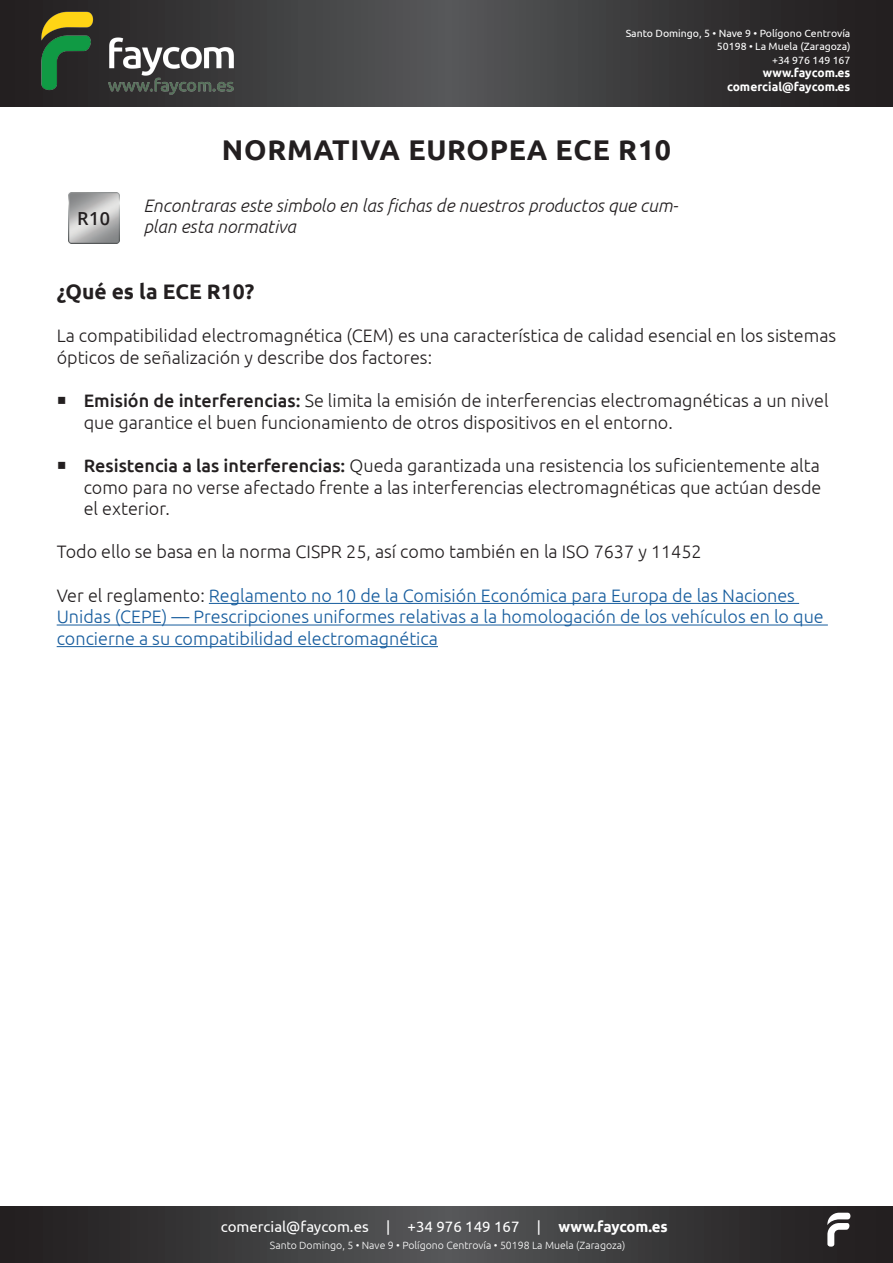
<style>
.page{position:relative;width:893px;height:1263px;background:#fff}
.page>*{position:absolute;margin:0;border:0;box-sizing:border-box;transform-origin:0 0}
.t1{font:700 28.5px "Ubuntu";letter-spacing:.025em;color:#231f20}
.t2{font:700 21px "Ubuntu";color:#231f20}
.t3{font:300 18px/21.6px "Ubuntu";color:#231f20}
.t4{font:300 18px/21.6px "Ubuntu";color:#175d9e}
.t5{font:italic 300 18px/21.6px "Ubuntu";color:#231f20}
.t6{font:600 18px "Open Sans";color:#231f20}
.t7{font:15px "Ubuntu";color:#fff}
.t8{font:700 12px/13.5px "Ubuntu";color:#fff;text-align:right}
.t9{font:10.5px/13.5px "Ubuntu";color:#fff;text-align:right}
.t10{font:300 10.5px "Ubuntu";color:#fff}
.s1{font-weight:500}
.s2{color:#231f20}
.s3{font-weight:700}
</style>
<div class="page">
<svg style="left:0;top:0;width:893px;height:106px;background:#3b3b3c"></svg>
<img style="left:41px;top:11px;width:198px;height:84px">
<svg style="left:0;top:1206px;width:893px;height:57px;background:#3a393a"></svg>
<svg style="left:827px;top:1213px;width:24px;height:35px"></svg>
<img style="left:68px;top:192px;width:51px;height:51px">
<hr style="left:209px;top:603px;width:590px;height:1px;background:#175d9e">
<hr style="left:57px;top:624px;width:771px;height:1px;background:#175d9e">
<hr style="left:57px;top:646px;width:381px;height:1px;background:#175d9e">
<p class="t9" style="left:626px;top:26px;width:226px">Santo Domingo, 5 • Nave 9 • Polígono Centrovía<br>50198 • La Muela (Zaragoza)<br>+34 976 149 167</p>
<p class="t8" style="left:727px;top:66px;width:125px">www.faycom.es comercial@faycom.es</p>
<p class="t6" style="left:77px;top:206px;width:34px">R10</p>
<p class="t1" style="left:222px;top:133px;width:451px">NORMATIVA EUROPEA ECE R10</p>
<p class="t5" style="left:144px;top:194px;width:536px">Encontraras este simbolo en las fichas de nuestros productos que cum&shy;plan esta normativa</p>
<p class="t2" style="left:57px;top:279px;width:199px">¿Qué es la ECE R10?</p>
<p class="t3" style="left:57px;top:325px;width:781px">La compatibilidad electromagnética (CEM) es una característica de calidad esencial en los sistemas ópticos de señalización y describe dos factores:</p>
<p class="t3" style="left:84px;top:389px;width:746px"><span class="s1">Emisión de interferencias:</span> Se limita la emisión de interferencias electromagnéticas a un nivel que garantice el buen funcionamiento de otros dispositivos en el entorno.</p>
<p class="t3" style="left:84px;top:454px;width:739px;text-align:justify"><span class="s1">Resistencia a las interferencias:</span> Queda garantizada una resistencia los suficientemente alta como para no verse afectado frente a las interferencias electromagnéticas que actúan desde el exterior.</p>
<p class="t3" style="left:57px;top:541px;width:647px">Todo ello se basa en la norma CISPR 25, así como también en la ISO 7637 y 11452</p>
<p class="t4" style="left:57px;top:584px;width:769px"><span class="s2">Ver el reglamento:</span> Reglamento no 10 de la Comisión Económica para Europa de las Naciones<br>Unidas (CEPE) — Prescripciones uniformes relativas a la homologación de los vehículos en lo que concierne a su compatibilidad electromagnética</p>
<p class="t7" style="left:221px;top:1217px;width:448px">comercial@faycom.es | +34 976 149 167 | <span class="s3">www.faycom.es</span></p>
<p class="t10" style="left:270px;top:1238px;width:357px">Santo Domingo, 5 • Nave 9 • Polígono Centrovía • 50198 La Muela (Zaragoza)</p>
</div>
